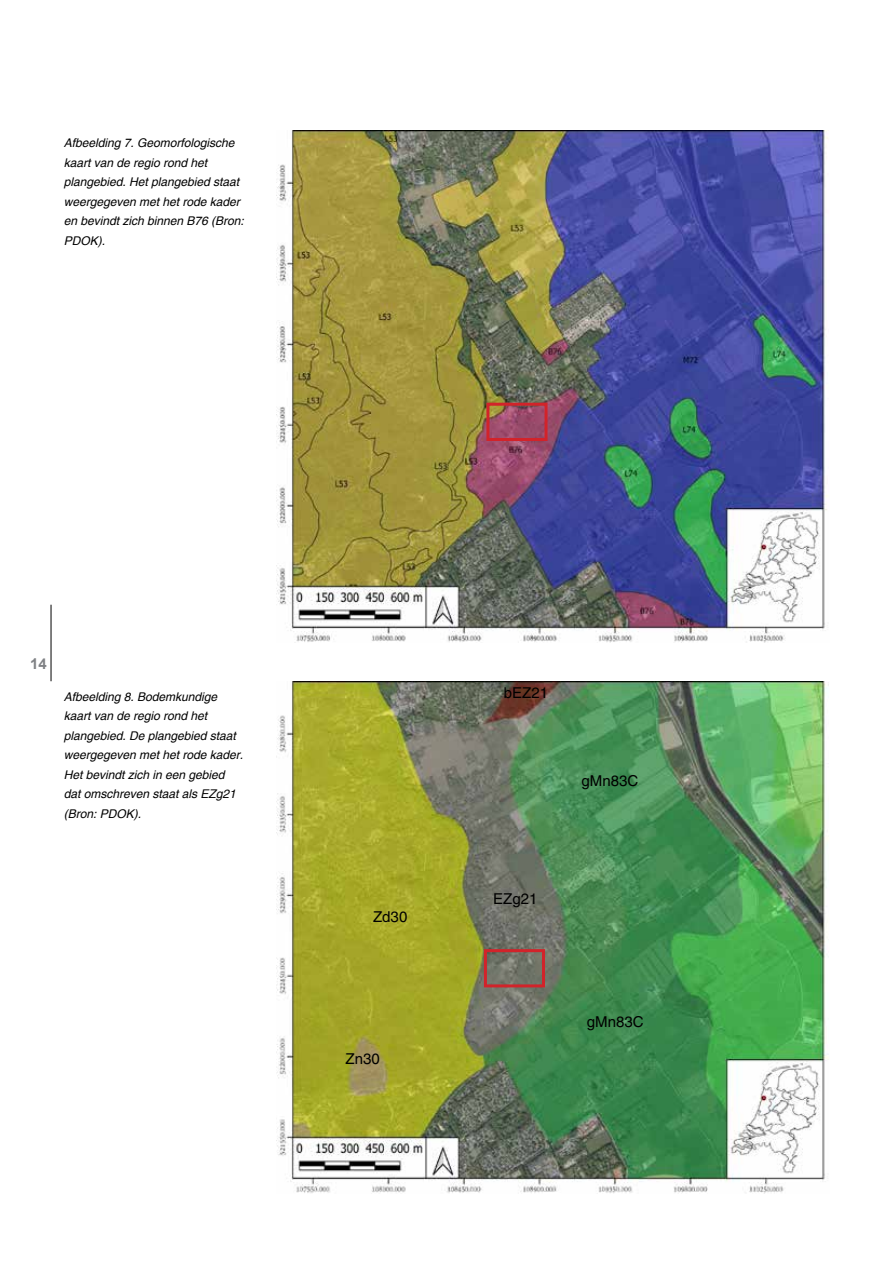
<style>
.page{position:relative;width:893px;height:1263px;background:#fff}
.page>*{position:absolute;margin:0;border:0;box-sizing:border-box;transform-origin:0 0}
.t1{font:15px "Helvetica";color:#000}
.t2{font:700 15px "Arial";color:#808285}
.t3{font:italic 12px/19.5px "Helvetica";color:#000}
</style>
<div class="page">
<hr style="left:51px;top:605px;width:1px;height:76px;background:#000">
<img style="left:276px;top:131px;width:552px;height:512px">
<img style="left:276px;top:681px;width:553px;height:512px">
<div style="left:484px;top:949px;width:61px;height:38px;border:3px solid #d2232a"></div>
<div style="left:486px;top:403px;width:61px;height:38px;border:3px solid #d2232a"></div>
<p class="t3" style="left:64px;top:133px;width:182px">Afbeelding 7. Geomorfologische kaart van de regio rond het plangebied. Het plangebied staat weergegeven met het rode kader en bevindt zich binnen B76 (Bron:<br>PDOK).</p>
<p class="t2" style="left:30px;top:653px;width:18px">14</p>
<p class="t3" style="left:64px;top:687px;width:181px">Afbeelding 8. Bodemkundige kaart van de regio rond het plangebied. De plangebied staat weergegeven met het rode kader.<br>Het bevindt zich in een gebied dat omschreven staat als EZg21 (Bron: PDOK).</p>
<p class="t1" style="left:373px;top:908px;width:36px">Zd30</p>
<p class="t1" style="left:345px;top:1050px;width:36px">Zn30</p>
<p class="t1" style="left:504px;top:684px;width:46px">bEZ21</p>
<p class="t1" style="left:581px;top:772px;width:58px">gMn83C</p>
<p class="t1" style="left:493px;top:890px;width:46px">EZg21</p>
<p class="t1" style="left:587px;top:1013px;width:58px">gMn83C</p>
</div>
